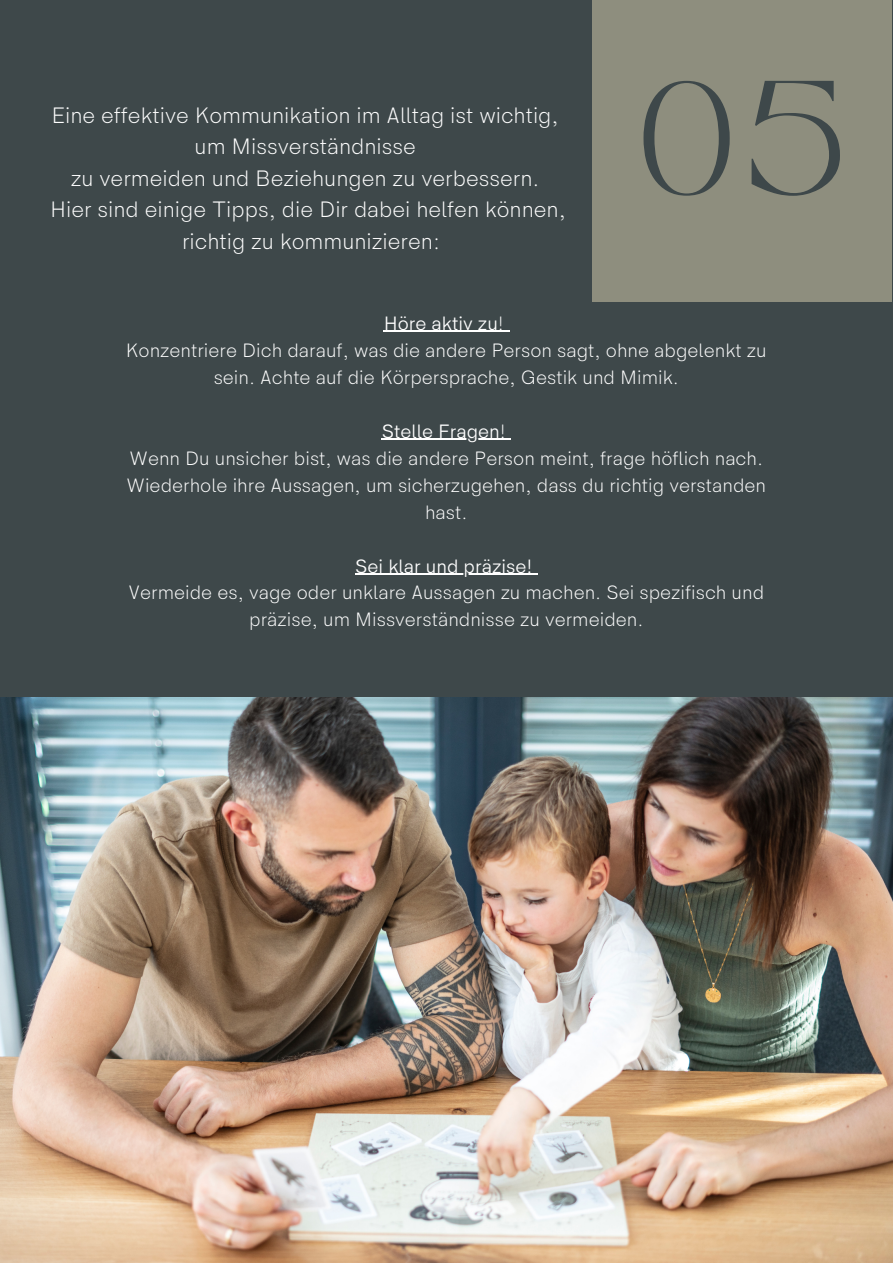
<style>
.page{position:relative;width:893px;height:1264px;background:#fff}
.page>*{position:absolute;margin:0;border:0;box-sizing:border-box;transform-origin:0 0}
.t1{font:109.35px "TANAEGEAN";color:#3e484a}
.t2{font:300 22.5px/31.5px "HK Sentiments";color:#fff;text-align:center}
.t3{font:300 19.5px/27px "HK Sentiments";color:#fff;text-align:center}
.t4{font:19.5px "HK Sentiments";color:#fff}
.s1{font-weight:400}
</style>
<div class="page">
<div style="left:0;top:0;width:892px;height:1262px;background:#3e484a"></div>
<div style="left:592px;top:0;width:300px;height:301px;background:#8e8e7e"></div>
<img style="left:0;top:697px;width:892px;height:565px">
<hr style="left:383px;top:331px;width:115px;height:1px;background:#fff">
<hr style="left:382px;top:438px;width:118px;height:2px;background:#fff">
<svg style="left:500px;top:438px;width:11px;height:2px"></svg>
<hr style="left:355px;top:573px;width:177px;height:1px;background:#fff">
<p class="t2" style="left:50px;top:100px;width:517px">Eine effektive Kommunikation im Alltag ist wichtig, um Missverständnisse<br>zu vermeiden und Beziehungen zu verbessern.<br>Hier sind einige Tipps, die Dir dabei helfen können, richtig zu kommunizieren:</p>
<h1 class="t1" style="left:637px;top:76px;width:211px">05</h1>
<p class="t3" style="left:126px;top:310px;width:642px"><span class="s1">Höre aktiv zu</span>!<br>Konzentriere Dich darauf, was die andere Person sagt, ohne abgelenkt zu sein. Achte auf die Körpersprache, Gestik und Mimik.</p>
<p class="t3" style="left:127px;top:418px;width:641px"><span class="s1">Stelle Fragen</span>!<br>Wenn Du unsicher bist, was die andere Person meint, frage höflich nach.<br>Wiederhole ihre Aussagen, um sicherzugehen, dass du richtig verstanden hast.</p>
<p class="t4" style="left:355px;top:555px;width:179px">Sei klar und präzise!</p>
<p class="t3" style="left:128px;top:580px;width:637px">Vermeide es, vage oder unklare Aussagen zu machen. Sei spezifisch und präzise, um Missverständnisse zu vermeiden.</p>
</div>
